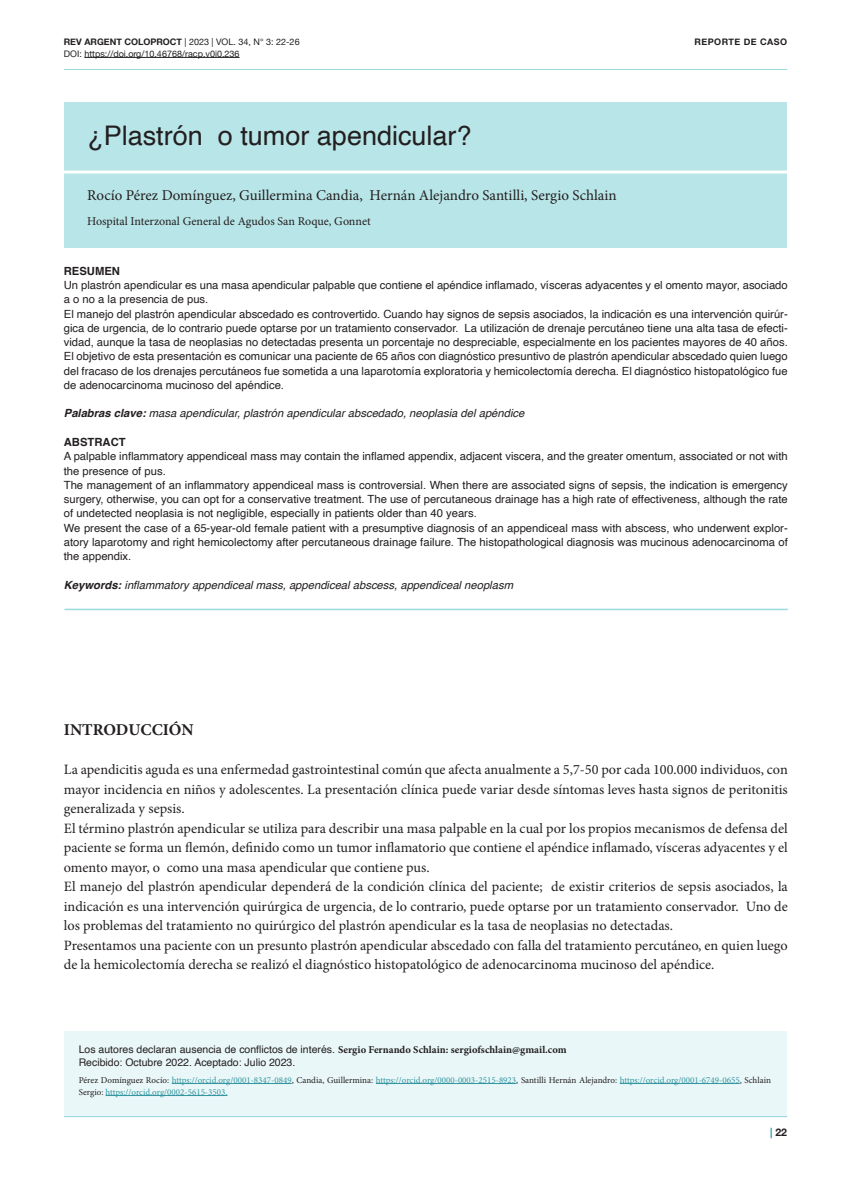
<style>
.page{position:relative;width:851px;height:1191px;background:#fff}
.page>*{position:absolute;margin:0;border:0;box-sizing:border-box;transform-origin:0 0}
.t1{font:27px "Helvetica";color:#231f20}
.t2{font:700 16.5px "Minion Pro";color:#231f20}
.RAC_Epígrafes{font:15px "Minion Pro";color:#231f20}
.RAC_Epígrafes-2{font:14.25px/19.5px "Minion Pro";color:#231f20;text-align:justify}
.RAC_Epígrafes-3{font:12px "Minion Pro";color:#231f20}
.RAC_Epígrafes-4{font:11.25px/14.2px "Helvetica";color:#231f20;text-align:justify}
.RAC_Epígrafes-5{font:italic 11.25px "Helvetica";color:#231f20}
.RAC_Epígrafes-6{font:700 11.25px "Helvetica";color:#231f20}
.RAC-Conflicto_Intere{font:10.5px "Helvetica";color:#231f20}
.t3{font:700 10.5px "Helvetica Neue";color:#231f20}
.RAC_Epígrafes-7{font:9px/12px "Minion Pro";color:#3195a0}
.t4{font:9px "Helvetica Neue";color:#231f20}
.t5{font:700 9px "Helvetica Neue";letter-spacing:.05em;color:#231f20}
.s1{font-weight:700}
.s2{font-family:"Minion Pro";font-weight:700}
.s3{color:#231f20}
.s4{color:#2795a0}
</style>
<div class="page">
<hr style="left:64px;top:69px;width:723px;height:1px;background:#9cdbdd">
<hr style="left:64px;top:1116px;width:723px;height:1px;background:#9cdbdd">
<hr style="left:84px;top:57px;width:155px;height:1px;background:#231f20">
<hr style="left:64px;top:608px;width:723px;height:2px;background:#9cdbdd">
<div style="left:64px;top:102px;width:722px;height:146px;background:#b8e5e7"></div>
<hr style="left:54px;top:171px;width:742px;height:3px;background:#fff">
<div style="left:64px;top:1031px;width:722px;height:85px;background:#eaf7f8"></div>
<hr style="left:172px;top:1083px;width:120px;height:1px;background:#3195a0">
<hr style="left:376px;top:1083px;width:140px;height:1px;background:#3195a0">
<hr style="left:619px;top:1083px;width:120px;height:1px;background:#3195a0">
<hr style="left:105px;top:1095px;width:122px;height:1px;background:#3195a0">
<p class="t4" style="left:64px;top:35px;width:237px"><span class="s1">REV ARGENT COLOPROCT</span> | 2023 | VOL. 34, N° 3: 22-26</p>
<p class="t4" style="left:64px;top:47px;width:177px">DOI: https://doi.org/10.46768/racp.v0i0.236</p>
<p class="t1" style="left:87px;top:114px;width:386px">¿Plastrón o tumor apendicular?</p>
<p class="RAC_Epígrafes" style="left:87px;top:185px;width:531px">Rocío Pérez Domínguez, Guillermina Candia, Hernán Alejandro Santilli, Sergio Schlain</p>
<p class="RAC_Epígrafes-3" style="left:87px;top:213px;width:285px">Hospital Interzonal General de Agudos San Roque, Gonnet</p>
<p class="t5" style="left:694px;top:34px;width:94px">REPORTE DE CASO</p>
<p class="RAC_Epígrafes-6" style="left:64px;top:262px;width:58px">RESUMEN</p>
<p class="RAC_Epígrafes-4" style="left:64px;top:278px;width:725px">Un plastrón apendicular es una masa apendicular palpable que contiene el apéndice inflamado, vísceras adyacentes y el omento mayor, asociado a o no a la presencia de pus.</p>
<p class="RAC_Epígrafes-4" style="left:64px;top:307px;width:725px">El manejo del plastrón apendicular abscedado es controvertido. Cuando hay signos de sepsis asociados, la indicación es una intervención quirúr&shy;gica de urgencia, de lo contrario puede optarse por un tratamiento conservador. La utilización de drenaje percutáneo tiene una alta tasa de efecti&shy;vidad, aunque la tasa de neoplasias no detectadas presenta un porcentaje no despreciable, especialmente en los pacientes mayores de 40 años.</p>
<p class="RAC_Epígrafes-4" style="left:64px;top:350px;width:725px">El objetivo de esta presentación es comunicar una paciente de 65 años con diagnóstico presuntivo de plastrón apendicular abscedado quien luego del fracaso de los drenajes percutáneos fue sometida a una laparotomía exploratoria y hemicolectomía derecha. El diagnóstico histopatológico fue de adenocarcinoma mucinoso del apéndice.</p>
<p class="RAC_Epígrafes-5" style="left:64px;top:405px;width:462px"><span class="s1">Palabras clave:</span> masa apendicular, plastrón apendicular abscedado, neoplasia del apéndice</p>
<p class="RAC_Epígrafes-6" style="left:64px;top:433px;width:63px">ABSTRACT</p>
<p class="RAC_Epígrafes-4" style="left:64px;top:449px;width:725px">A palpable inflammatory appendiceal mass may contain the inflamed appendix, adjacent viscera, and the greater omentum, associated or not with the presence of pus.</p>
<p class="RAC_Epígrafes-4" style="left:64px;top:478px;width:725px">The management of an inflammatory appendiceal mass is controversial. When there are associated signs of sepsis, the indication is emergency surgery, otherwise, you can opt for a conservative treatment. The use of percutaneous drainage has a high rate of effectiveness, although the rate of undetected neoplasia is not negligible, especially in patients older than 40 years.</p>
<p class="RAC_Epígrafes-4" style="left:64px;top:521px;width:725px">We present the case of a 65-year-old female patient with a presumptive diagnosis of an appendiceal mass with abscess, who underwent explor&shy;atory laparotomy and right hemicolectomy after percutaneous drainage failure. The histopathological diagnosis was mucinous adenocarcinoma of the appendix.</p>
<p class="RAC_Epígrafes-5" style="left:64px;top:576px;width:450px"><span class="s1">Keywords:</span> inflammatory appendiceal mass, appendiceal abscess, appendiceal neoplasm</p>
<p class="t2" style="left:64px;top:718px;width:131px">INTRODUCCIÓN</p>
<p class="RAC_Epígrafes-2" style="left:64px;top:760px;width:725px">La apendicitis aguda es una enfermedad gastrointestinal común que afecta anualmente a 5,7-50 por cada 100.000 individuos, con mayor incidencia en niños y adolescentes. La presentación clínica puede variar desde síntomas leves hasta signos de peritonitis generalizada y sepsis.</p>
<p class="RAC_Epígrafes-2" style="left:64px;top:818px;width:725px">El término plastrón apendicular se utiliza para describir una masa palpable en la cual por los propios mecanismos de defensa del paciente se forma un flemón, definido como un tumor inflamatorio que contiene el apéndice inflamado, vísceras adyacentes y el omento mayor, o como una masa apendicular que contiene pus.</p>
<p class="RAC_Epígrafes-2" style="left:64px;top:877px;width:725px">El manejo del plastrón apendicular dependerá de la condición clínica del paciente; de existir criterios de sepsis asociados, la indicación es una intervención quirúrgica de urgencia, de lo contrario, puede optarse por un tratamiento conservador. Uno de los problemas del tratamiento no quirúrgico del plastrón apendicular es la tasa de neoplasias no detectadas.</p>
<p class="RAC_Epígrafes-2" style="left:64px;top:935px;width:725px">Presentamos una paciente con un presunto plastrón apendicular abscedado con falla del tratamiento percutáneo, en quien luego de la hemicolectomía derecha se realizó el diagnóstico histopatológico de adenocarcinoma mucinoso del apéndice.</p>
<p class="RAC-Conflicto_Intere" style="left:79px;top:1041px;width:489px">Los autores declaran ausencia de conflictos de interés. <span class="s2">Sergio Fernando Schlain: sergiofschlain@gmail.com</span></p>
<p class="RAC-Conflicto_Intere" style="left:79px;top:1054px;width:218px">Recibido: Octubre 2022. Aceptado: Julio 2023.</p>
<p class="RAC_Epígrafes-7" style="left:79px;top:1073px;width:693px"><span class="s3">Pérez Domínguez Rocío:</span> https://orcid.org/0001-8347-0849<span class="s3">, Candia, Guillermina:</span> https://orcid.org/0000-0003-2515-8923<span class="s3">, Santilli Hernán Alejandro:</span> https://orcid.org/0001-6749-0655<span class="s3">, Schlain<br>Sergio:</span> https://orcid.org/0002-5615-3503.</p>
<p class="t3" style="left:770px;top:1124px;width:18px"><span class="s4">|</span> 22</p>
</div>
